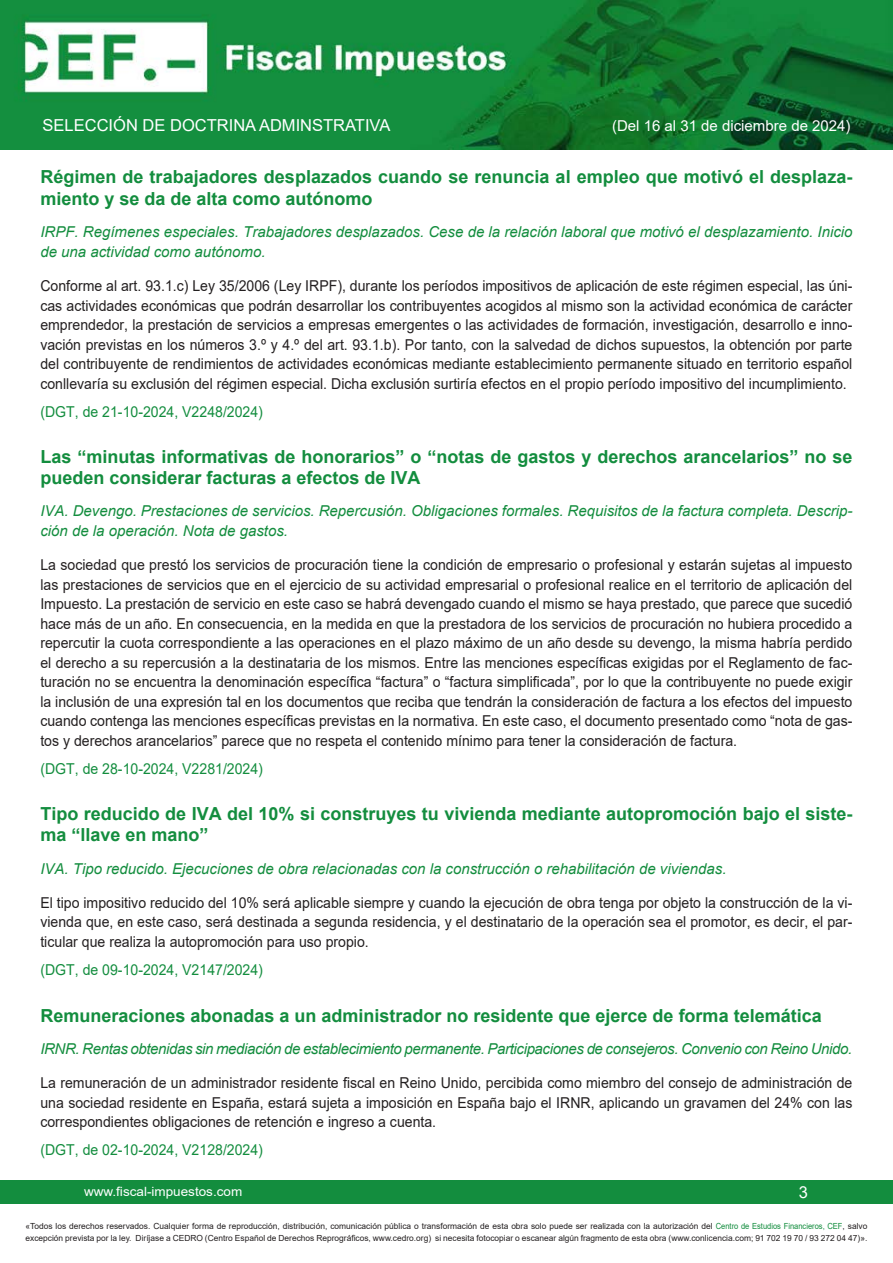
<style>
.page{position:relative;width:893px;height:1263px;background:#fff}
.page>*{position:absolute;margin:0;border:0;box-sizing:border-box;transform-origin:0 0}
.Título-cabecera{font:700 18px/21px "Arial";color:#138d3e}
.t1{font:16.5px "Arial";color:#fff}
.Contenido{font:15px/19.5px "Arial";color:#231f20;text-align:justify;scale:.94 1}
.Subcabecera{font:italic 15px/19.5px "Arial";color:#138d3e}
.Contenido-2{font:15px "Arial";color:#138d3e;scale:.94 1}
.Subcabecera-2{font:italic 15px "Arial";letter-spacing:-.025em;color:#138d3e}
.t2{font:15px "Arial";color:#fff}
.t3{font:12.75px "Arial";color:#fff;scale:1.06 1}
.t4{font:8.4px/12px "Arial";color:#231f20}
.s1{color:#138d3e}
</style>
<div class="page">
<div style="left:0;top:1180px;width:893px;height:23px;background:#138d3e"></div>
<img style="left:0;top:0;width:893px;height:149px">
<p class="t1" style="left:43px;top:114px;width:349px">SELECCIÓN DE DOCTRINA ADMINSTRATIVA</p>
<p class="t2" style="left:612px;top:116px;width:240px">(Del 16 al 31 de diciembre de 2024)</p>
<p class="Título-cabecera" style="left:40px;top:166px;width:814px;line-height:21.8px">Régimen de trabajadores desplazados cuando se renuncia al empleo que motivó el desplaza&shy;miento y se da de alta como autónomo</p>
<p class="Subcabecera" style="left:40px;top:222px;width:814px">IRPF. Regímenes especiales. Trabajadores desplazados. Cese de la relación laboral que motivó el desplazamiento. Inicio de una actividad como autónomo.</p>
<p class="Contenido" style="left:40px;top:276px;width:865px">Conforme al art. 93.1.c) Ley 35/2006 (Ley IRPF), durante los períodos impositivos de aplicación de este régimen especial, las úni&shy;cas actividades económicas que podrán desarrollar los contribuyentes acogidos al mismo son la actividad económica de carácter emprendedor, la prestación de servicios a empresas emergentes o las actividades de formación, investigación, desarrollo e inno&shy;vación previstas en los números 3.º y 4.º del art. 93.1.b). Por tanto, con la salvedad de dichos supuestos, la obtención por parte del contribuyente de rendimientos de actividades económicas mediante establecimiento permanente situado en territorio español conllevaría su exclusión del régimen especial. Dicha exclusión surtiría efectos en el propio período impositivo del incumplimiento.</p>
<p class="Contenido-2" style="left:40px;top:401px;width:238px">(DGT, de 21-10-2024, V2248/2024)</p>
<p class="Título-cabecera" style="left:40px;top:446px;width:814px">Las “minutas informativas de honorarios” o “notas de gastos y derechos arancelarios” no se pueden considerar facturas a efectos de IVA</p>
<p class="Subcabecera" style="left:40px;top:502px;width:814px">IVA. Devengo. Prestaciones de servicios. Repercusión. Obligaciones formales. Requisitos de la factura completa. Descrip&shy;ción de la operación. Nota de gastos.</p>
<p class="Contenido" style="left:40px;top:555px;width:865px">La sociedad que prestó los servicios de procuración tiene la condición de empresario o profesional y estarán sujetas al impuesto las prestaciones de servicios que en el ejercicio de su actividad empresarial o profesional realice en el territorio de aplicación del Impuesto. La prestación de servicio en este caso se habrá devengado cuando el mismo se haya prestado, que parece que sucedió hace más de un año. En consecuencia, en la medida en que la prestadora de los servicios de procuración no hubiera procedido a repercutir la cuota correspondiente a las operaciones en el plazo máximo de un año desde su devengo, la misma habría perdido el derecho a su repercusión a la destinataria de los mismos. Entre las menciones específicas exigidas por el Reglamento de fac&shy;turación no se encuentra la denominación específica “factura” o “factura simplificada”, por lo que la contribuyente no puede exigir la inclusión de una expresión tal en los documentos que reciba que tendrán la consideración de factura a los efectos del impuesto cuando contenga las menciones específicas previstas en la normativa. En este caso, el documento presentado como “nota de gas&shy;tos y derechos arancelarios” parece que no respeta el contenido mínimo para tener la consideración de factura.</p>
<p class="Contenido-2" style="left:40px;top:758px;width:238px">(DGT, de 28-10-2024, V2281/2024)</p>
<p class="Título-cabecera" style="left:40px;top:804px;width:814px">Tipo reducido de IVA del 10% si construyes tu vivienda mediante autopromoción bajo el siste&shy;ma “llave en mano”</p>
<p class="Subcabecera" style="left:40px;top:859px;width:688px">IVA. Tipo reducido. Ejecuciones de obra relacionadas con la construcción o rehabilitación de viviendas.</p>
<p class="Contenido" style="left:40px;top:893px;width:865px">El tipo impositivo reducido del 10% será aplicable siempre y cuando la ejecución de obra tenga por objeto la construcción de la vi&shy;vienda que, en este caso, será destinada a segunda residencia, y el destinatario de la operación sea el promotor, es decir, el par&shy;ticular que realiza la autopromoción para uso propio.</p>
<p class="Contenido-2" style="left:40px;top:959px;width:238px">(DGT, de 09-10-2024, V2147/2024)</p>
<p class="Título-cabecera" style="left:40px;top:1005px;width:783px">Remuneraciones abonadas a un administrador no residente que ejerce de forma telemática</p>
<p class="Subcabecera-2" style="left:40px;top:1039px;width:813px">IRNR. Rentas obtenidas sin mediación de establecimiento permanente. Participaciones de consejeros. Convenio con Reino Unido.</p>
<p class="Contenido" style="left:40px;top:1073px;width:865px">La remuneración de un administrador residente fiscal en Reino Unido, percibida como miembro del consejo de administración de una sociedad residente en España, estará sujeta a imposición en España bajo el IRNR, aplicando un gravamen del 24% con las correspondientes obligaciones de retención e ingreso a cuenta.</p>
<p class="Contenido-2" style="left:40px;top:1139px;width:238px">(DGT, de 02-10-2024, V2128/2024)</p>
<p class="t3" style="left:84px;top:1183px;width:151px">www.fiscal-impuestos.com</p>
<p class="t1" style="left:799px;top:1180px;width:11px">3</p>
<p class="t4" style="left:26px;top:1220px;width:843px">«Todos los derechos reservados. Cualquier forma de reproducción, distribución, comunicación pública o transformación de esta obra solo puede ser realizada con la autorización del <span class="s1">Centro de Estudios Financieros, CEF</span>, salvo excepción prevista por la ley. Diríjase a CEDRO (Centro Español de Derechos Reprográficos, www.cedro.org) si necesita fotocopiar o escanear algún fragmento de esta obra (www.conlicencia.com; 91 702 19 70 / 93 272 04 47)».</p>
</div>
